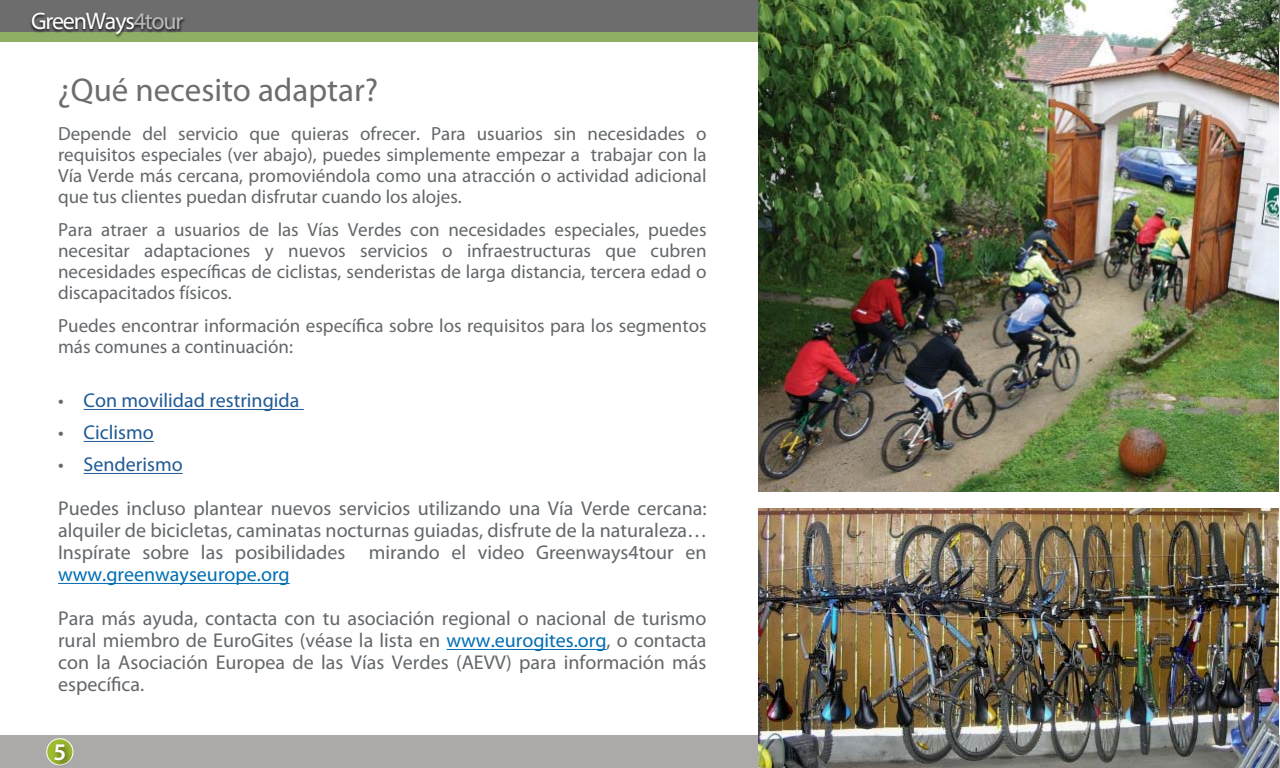
<style>
.page{position:relative;width:1280px;height:768px;background:#fff}
.page>*{position:absolute;margin:0;border:0;box-sizing:border-box;transform-origin:0 0}
.t1{font:33px "Myriad Pro";color:#6d6d6d}
.t2{font:24px "Myriad Pro";letter-spacing:-.05em;color:#fff}
.t3{font:600 24px "Myriad Pro";color:#fff}
.t4{font:20px/22px "Myriad Pro";color:#63676a;text-align:justify}
.t5{font:20px "Myriad Pro";color:#205a94}
.t6{font:20px "Myriad Pro";color:#006eb3}
.t7{font:19px/21px "Myriad Pro";color:#63676a;text-align:justify}
.s1{color:#b8b9bb}
.s2{color:#63676a}
.s3{color:#006eb3}
</style>
<div class="page">
<hr style="left:84px;top:409px;width:220px;height:1px;background:#205a94">
<hr style="left:84px;top:441px;width:70px;height:1px;background:#205a94">
<hr style="left:84px;top:473px;width:99px;height:1px;background:#205a94">
<hr style="left:58px;top:583px;width:232px;height:1px;background:#006eb3">
<hr style="left:447px;top:649px;width:160px;height:1px;background:#006eb3">
<div style="left:0;top:736px;width:1280px;height:32px;background:#aca9a9"></div>
<img style="left:35px;top:735px;width:56px;height:31px">
<div style="left:0;top:0;width:1280px;height:32px;background:#6d6d6d"></div>
<div style="left:0;top:32px;width:1280px;height:9px;background:#90af66"></div>
<img style="left:759px;top:0;width:520px;height:492px">
<img style="left:759px;top:509px;width:520px;height:258px">
<img style="left:28px;top:13px;width:170px;height:29px">
<p class="t2" style="left:31px;top:7px;width:154px">GreenWays<span class="s1">4tour</span></p>
<h1 class="t1" style="left:57px;top:69px;width:322px">¿Qué necesito adaptar?</h1>
<p class="t7" style="left:58px;top:123px;width:650px">Depende del servicio que quieras ofrecer. Para usuarios sin necesidades o requisitos especiales (ver abajo), puedes simplemente empezar a trabajar con la Vía Verde más cercana, promoviéndola como una atracción o actividad adicional que tus clientes puedan disfrutar cuando los alojes.</p>
<p class="t7" style="left:58px;top:219px;width:650px">Para atraer a usuarios de las Vías Verdes con necesidades especiales, puedes necesitar adaptaciones y nuevos servicios o infraestructuras que cubren necesidades específicas de ciclistas, senderistas de larga distancia, tercera edad o discapacitados físicos.</p>
<p class="t7" style="left:58px;top:315px;width:650px">Puedes encontrar información específica sobre los requisitos para los segmentos más comunes a continuación:</p>
<p class="t5" style="left:58px;top:388px;width:243px"><span class="s2">•</span> Con movilidad restringida</p>
<p class="t5" style="left:58px;top:420px;width:97px"><span class="s2">•</span> Ciclismo</p>
<p class="t5" style="left:58px;top:452px;width:126px"><span class="s2">•</span> Senderismo</p>
<p class="t4" style="left:58px;top:497px;width:651px">Puedes incluso plantear nuevos servicios utilizando una Vía Verde cercana: alquiler de bicicletas, caminatas nocturnas guiadas, disfrute de la naturaleza… Inspírate sobre las posibilidades mirando el video Greenways4tour en</p>
<p class="t6" style="left:58px;top:562px;width:233px">www.greenwayseurope.org</p>
<p class="t4" style="left:58px;top:607px;width:650px">Para más ayuda, contacta con tu asociación regional o nacional de turismo rural miembro de EuroGites (véase la lista en <span class="s3">www.eurogites.org</span>, o contacta con la Asociación Europea de las Vías Verdes (AEVV) para información más específica.</p>
<p class="t3" style="left:53px;top:736px;width:14px">5</p>
</div>
